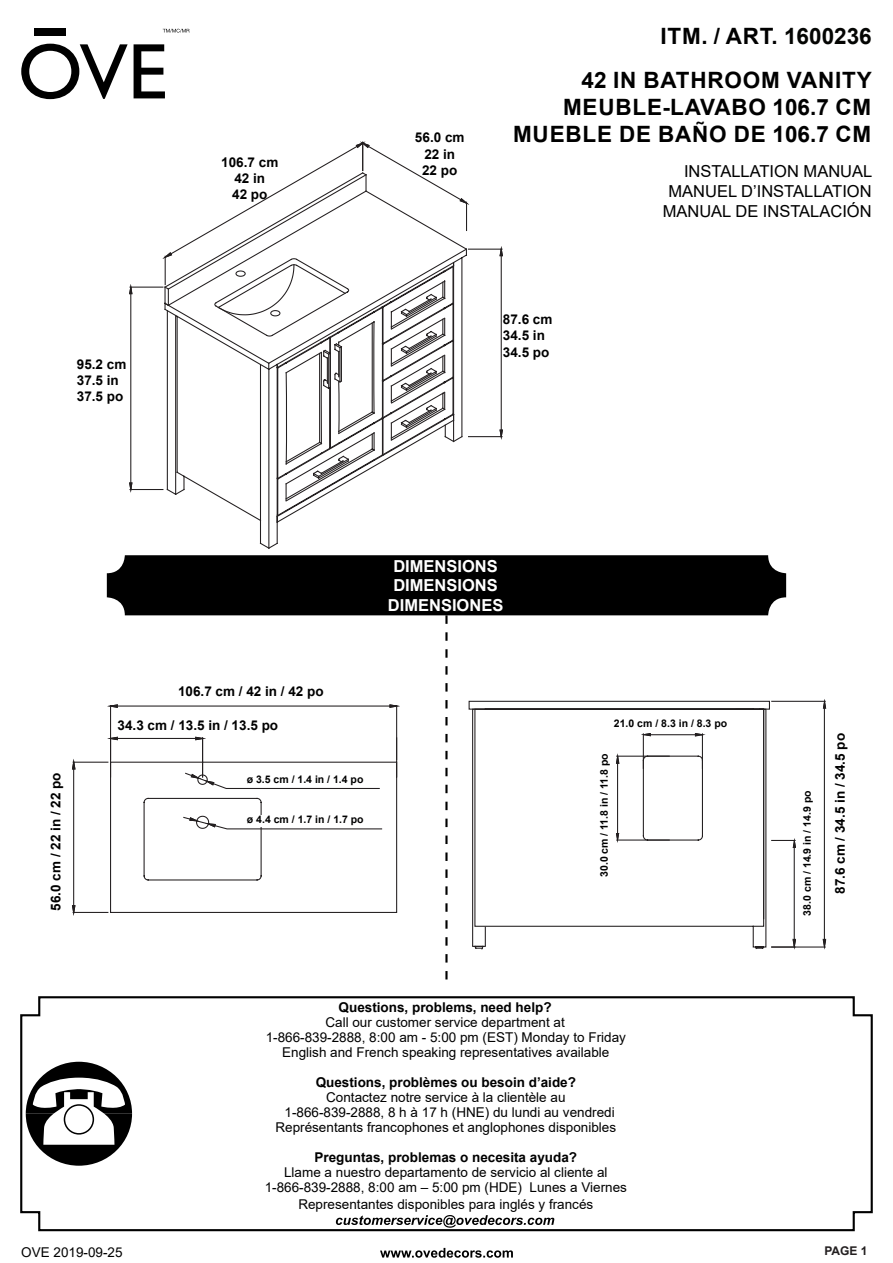
<style>
.page{position:relative;width:893px;height:1263px;background:#fff}
.page>*{position:absolute;margin:0;border:0;box-sizing:border-box;transform-origin:0 0}
.t1{font:700 22.5px "Arial";letter-spacing:.035em;color:#000}
.t2{font:700 22.5px "Arial";color:#000}
.t3{font:16.5px "Arial";color:#000}
.t4{font:700 16.5px "Arial";color:#fff}
.t5{font:13.5px "Arial";color:#000}
.t6{font:700 13.5px "Arial";color:#000}
.t7{font:700 12px "Arial";color:#231f20}
.t8{font:700 10.5px "Arial";color:#000}
.s1{color:#040503}
</style>
<div class="page">
<svg style="left:129px;top:284px;width:35px;height:209px"></svg>
<svg style="left:164px;top:141px;width:304px;height:408px"></svg>
<svg style="left:72px;top:704px;width:328px;height:212px"></svg>
<svg style="left:21px;top:44px;width:107px;height:55px"></svg>
<svg style="left:134px;top:44px;width:31px;height:54px"></svg>
<div style="left:34px;top:29px;width:32px;height:7px;background:#000"></div>
<svg style="left:163px;top:29px;width:26px;height:4px"></svg>
<div style="left:107px;top:555px;width:679px;height:60px;background:#000;border-radius:18px"></div>
<svg style="left:445px;top:615px;width:3px;height:364px"></svg>
<svg style="left:20px;top:996px;width:853px;height:236px"></svg>
<svg style="left:26px;top:1062px;width:106px;height:104px"></svg>
<svg style="left:64px;top:1104px;width:30px;height:30px"></svg>
<div style="left:65px;top:1106px;width:28px;height:27px;background:#fff;border-radius:50%"></div>
<svg style="left:380px;top:1248px;width:133px;height:10px"></svg>
<div style="left:226px;top:815px;width:158px;height:11px;background:#fff"></div>
<div style="left:229px;top:776px;width:152px;height:11px;background:#fff"></div>
<svg style="left:468px;top:700px;width:359px;height:250px"></svg>
<p class="t6" style="left:77px;top:355px;width:51px">95.2 cm</p>
<p class="t6" style="left:77px;top:371px;width:44px">37.5 in</p>
<p class="t6" style="left:77px;top:387px;width:48px">37.5 po</p>
<p class="t6" style="left:221px;top:152px;width:59px">106.7 cm</p>
<p class="t6" style="left:234px;top:169px;width:32px">42 in</p>
<p class="t6" style="left:232px;top:185px;width:37px">42 po</p>
<p class="t6" style="left:415px;top:128px;width:51px">56.0 cm</p>
<p class="t6" style="left:424px;top:144px;width:32px">22 in</p>
<p class="t6" style="left:422px;top:161px;width:37px">22 po</p>
<p class="t2" style="left:661px;top:21px;width:213px">ITM. / ART. <span class="s1">1600236</span></p>
<p class="t1" style="left:581px;top:65px;width:292px">42 IN BATHROOM VANITY</p>
<p class="t1" style="left:563px;top:92px;width:310px">MEUBLE-LAVABO 106.7 CM</p>
<p class="t1" style="left:513px;top:119px;width:360px">MUEBLE DE BAÑO DE 106.7 CM</p>
<p class="t6" style="left:503px;top:310px;width:51px">87.6 cm</p>
<p class="t6" style="left:503px;top:326px;width:44px">34.5 in</p>
<p class="t6" style="left:503px;top:342px;width:48px">34.5 po</p>
<p class="t3" style="left:684px;top:160px;width:190px">INSTALLATION MANUAL</p>
<p class="t3" style="left:668px;top:180px;width:205px">MANUEL D’INSTALLATION</p>
<p class="t3" style="left:663px;top:200px;width:211px">MANUAL DE INSTALACIÓN</p>
<p class="t6" style="left:46px;top:911px;width:140px;rotate:-90deg">56.0 cm / 22 in / 22 po</p>
<p class="t6" style="left:178px;top:681px;width:147px">106.7 cm / 42 in / 42 po</p>
<p class="t4" style="left:393px;top:554px;width:106px">DIMENSIONS</p>
<p class="t4" style="left:393px;top:574px;width:106px">DIMENSIONS</p>
<p class="t4" style="left:388px;top:594px;width:117px">DIMENSIONES</p>
<p class="t6" style="left:118px;top:716px;width:162px">34.3 cm / 13.5 in / 13.5 po</p>
<p class="t8" style="left:614px;top:716px;width:115px">21.0 cm / 8.3 in / 8.3 po</p>
<p class="t8" style="left:597px;top:877px;width:125px;rotate:-90deg">30.0 cm / 11.8 in / 11.8 po</p>
<p class="t8" style="left:247px;top:772px;width:118px">ø 3.5 cm / 1.4 in / 1.4 po</p>
<p class="t8" style="left:247px;top:812px;width:118px">ø 4.4 cm / 1.7 in / 1.7 po</p>
<p class="t6" style="left:339px;top:998px;width:215px">Questions, problems, need help?</p>
<p class="t5" style="left:325px;top:1013px;width:241px">Call our customer service department at</p>
<p class="t5" style="left:266px;top:1028px;width:362px">1-866-839-2888, 8:00 am - 5:00 pm (EST) Monday to Friday</p>
<p class="t5" style="left:282px;top:1043px;width:329px">English and French speaking representatives available</p>
<p class="t6" style="left:316px;top:1073px;width:262px">Questions, problèmes ou besoin d’aide?</p>
<p class="t5" style="left:326px;top:1088px;width:241px">Contactez notre service à la clientèle au</p>
<p class="t5" style="left:284px;top:1103px;width:332px">1-866-839-2888, 8 h à 17 h (HNE) du lundi au vendredi</p>
<p class="t5" style="left:275px;top:1118px;width:342px">Représentants francophones et anglophones disponibles</p>
<p class="t6" style="left:315px;top:1148px;width:264px">Preguntas, problemas o necesita ayuda?</p>
<p class="t5" style="left:284px;top:1163px;width:325px">Llame a nuestro departamento de servicio al cliente al</p>
<p class="t5" style="left:265px;top:1178px;width:364px">1-866-839-2888, 8:00 am – 5:00 pm (HDE) Lunes a Viernes</p>
<p class="t5" style="left:298px;top:1194px;width:296px">Representantes disponibles para inglés y francés</p>
<p class="t8" style="left:800px;top:915px;width:126px;rotate:-90deg">38.0 cm / 14.9 in / 14.9 po</p>
<p class="t6" style="left:830px;top:894px;width:162px;rotate:-90deg">87.6 cm / 34.5 in / 34.5 po</p>
<p class="t5" style="left:21px;top:1243px;width:103px">OVE 2019-09-25</p>
<p class="t7" style="left:824px;top:1242px;width:45px">PAGE 1</p>
</div>
